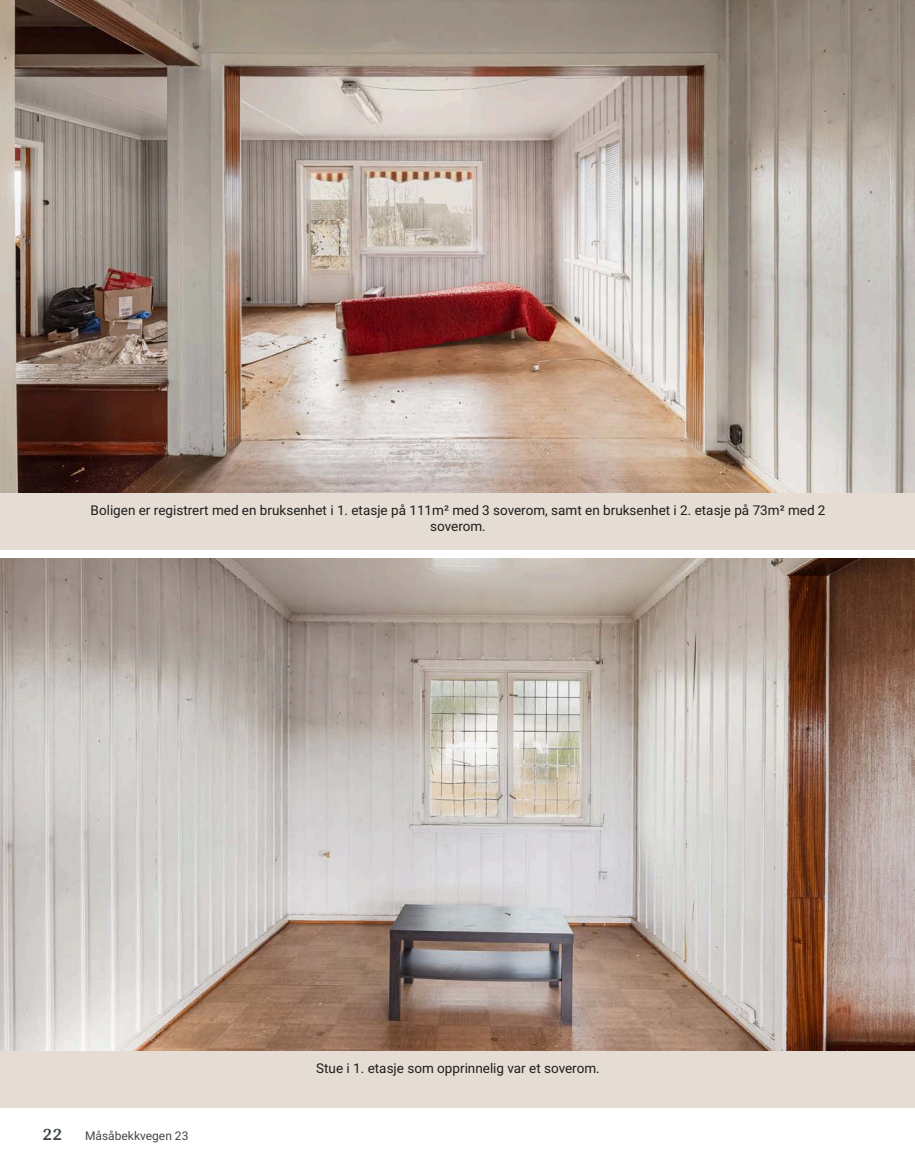
<style>
.page{position:relative;width:915px;height:1172px;background:#fff}
.page>*{position:absolute;margin:0;border:0;box-sizing:border-box;transform-origin:0 0}
.t1{font:700 18px "Arya";color:#414749}
.t2{font:13.5px/16.5px "Roboto Vitec";color:#1d1d1b;text-align:center}
.t3{font:12px "Roboto Vitec";color:#414749}
</style>
<div class="page">
<div style="left:0;top:492px;width:914px;height:58px;background:#e5dcd4"></div>
<div style="left:0;top:1050px;width:914px;height:58px;background:#e5dcd4"></div>
<img style="left:0;top:0;width:914px;height:492px">
<img style="left:0;top:558px;width:914px;height:492px">
<p class="t2" style="left:91px;top:501px;width:736px">Boligen er registrert med en bruksenhet i 1. etasje på 111m² med 3 soverom, samt en bruksenhet i 2. etasje på 73m² med 2 soverom.</p>
<h1 class="t1" style="left:43px;top:1123px;width:21px">22</h1>
<p class="t3" style="left:85px;top:1127px;width:105px">Måsåbekkvegen 23</p>
<p class="t2" style="left:316px;top:1060px;width:285px">Stue i 1. etasje som opprinnelig var et soverom.</p>
</div>
